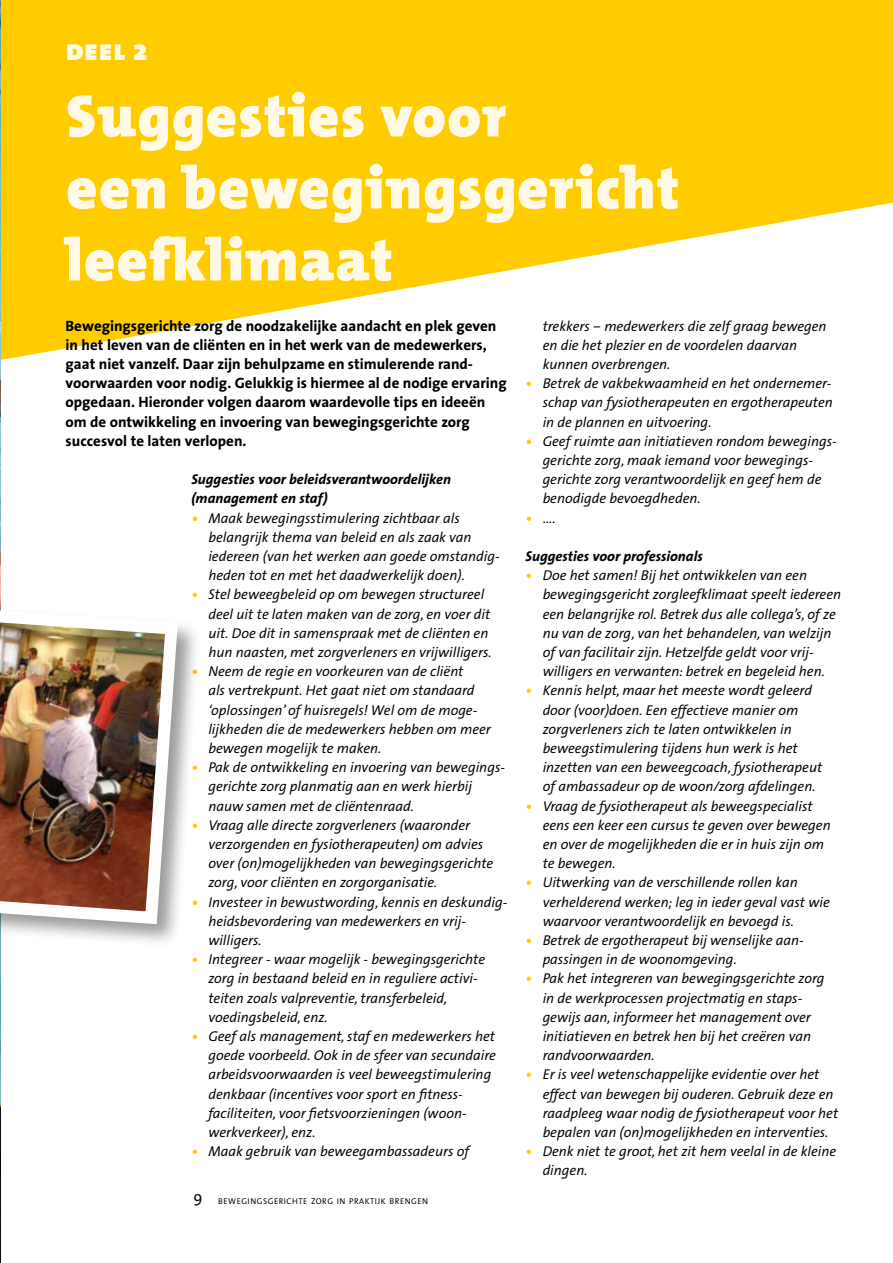
<style>
.page{position:relative;width:893px;height:1263px;background:#fff}
.page>*{position:absolute;margin:0;border:0;box-sizing:border-box;transform-origin:0 0}
.t1{font:900 60px/72px "The Mix";letter-spacing:.02em;color:#fff}
.t2{font:30px "The Mix Black Caps";color:#fff}
.t3{font:700 15px/19.2px "The Sans Office";color:#000}
.t4{font:italic 14.25px/19.2px "The Sans Office";color:#000}
.t5{font:italic 700 14.25px/19.2px "The Sans Office";color:#000}
.t6{font:14.25px "The Sans Office";color:#000}
.t7{font:8.4px "The Sans Office";letter-spacing:.055em;color:#000}
.s1{font-family:"The Mix";font-weight:900}
.s2{font-weight:700;font-style:normal;color:#fc0}
.s3{font-size:16.5px}
.s4{font-weight:700;color:#fc0}
</style>
<div class="page">
<svg style="left:1px;top:0;width:892px;height:360px;fill:#fc0"></svg>
<img style="left:0;top:0;width:1px;height:1263px">
<div style="left:0;top:591px;width:202px;height:357px;background:#000;opacity:.4"></div>
<img style="left:0;top:588px;width:184px;height:342px">
<h2 class="t2" style="left:66px;top:24px;width:83px">deel <span class="s1">2</span></h2>
<h1 class="t1" style="left:66px;top:79px;width:615px">Suggesties voor<br>een bewegingsgericht leefklimaat</h1>
<p class="t3" style="left:66px;top:316px;width:443px">Bewegingsgerichte zorg de noodzakelijke aandacht en plek geven in het leven van de cliënten en in het werk van de medewerkers, gaat niet vanzelf. Daar zijn behulpzame en stimulerende rand&shy;voorwaarden voor nodig. Gelukkig is hiermee al de nodige ervaring opgedaan. Hieronder volgen daarom waardevolle tips en ideeën om de ontwikkeling en invoering van bewegingsgerichte zorg succesvol te laten verlopen.</p>
<p class="t5" style="left:191px;top:470px;width:261px">Suggesties voor beleidsverantwoordelijken (management en staf)</p>
<p class="t4" style="left:208px;top:509px;width:293px;text-indent:-17px"><span class="s2">•</span> Maak bewegingsstimulering zichtbaar als belangrijk thema van beleid en als zaak van iedereen (van het werken aan goede omstandig&shy;heden tot en met het daadwerkelijk doen).</p>
<p class="t4" style="left:208px;top:586px;width:285px;text-indent:-17px"><span class="s2">•</span> Stel beweegbeleid op om bewegen structureel deel uit te laten maken van de zorg, en voer dit uit. Doe dit in samenspraak met de cliënten en hun naasten, met zorgverleners en vrijwilligers.</p>
<p class="t4" style="left:208px;top:662px;width:284px;text-indent:-17px"><span class="s2">•</span> Neem de regie en voorkeuren van de cliënt<br>als vertrekpunt. Het gaat niet om standaard ‘oplossingen’ of huisregels! Wel om de moge&shy;lijkheden die de medewerkers hebben om meer bewegen mogelijk te maken.</p>
<p class="t4" style="left:208px;top:758px;width:298px;text-indent:-17px"><span class="s2">•</span> Pak de ontwikkeling en invoering van bewegings&shy;gerichte zorg planmatig aan en werk hierbij nauw samen met de cliëntenraad.</p>
<p class="t4" style="left:208px;top:816px;width:287px;text-indent:-17px"><span class="s2">•</span> Vraag alle directe zorgverleners (waaronder verzorgenden en fysiotherapeuten) om advies over (on)mogelijkheden van bewegingsgerichte zorg, voor cliënten en zorgorganisatie.</p>
<p class="t4" style="left:208px;top:893px;width:300px;text-indent:-17px"><span class="s2">•</span> Investeer in bewustwording, kennis en deskundig&shy;heidsbevordering van medewerkers en vrij&shy;willigers.</p>
<p class="t4" style="left:208px;top:950px;width:278px;text-indent:-17px"><span class="s2">•</span> Integreer - waar mogelijk - bewegingsgerichte zorg in bestaand beleid en in reguliere activi&shy;teiten zoals valpreventie, transferbeleid, voedingsbeleid, enz.</p>
<p class="t4" style="left:208px;top:1027px;width:289px;text-indent:-17px"><span class="s2">•</span> Geef als management, staf en medewerkers het goede voorbeeld. Ook in de sfeer van secundaire arbeidsvoorwaarden is veel beweegstimulering denkbaar (incentives voor sport en fitness&shy;faciliteiten, voor fietsvoorzieningen (woon&shy;werkverkeer), enz.</p>
<p class="t4" style="left:191px;top:1142px;width:279px"><span class="s2">•</span> Maak gebruik van beweegambassadeurs of</p>
<p class="t7" style="left:193px;top:1197px;width:236px"><span class="s3">9</span> BEWEGINGSGERICHTE ZORG IN PRAKTIJK BRENGEN</p>
<p class="t4" style="left:543px;top:317px;width:285px">trekkers – medewerkers die zelf graag bewegen en die het plezier en de voordelen daarvan kunnen overbrengen.</p>
<p class="t4" style="left:543px;top:374px;width:292px;text-align:justify;text-indent:-17px"><span class="s2">•</span> Betrek de vakbekwaamheid en het ondernemer&shy;schap van fysiotherapeuten en ergotherapeuten in de plannen en uitvoering.</p>
<p class="t4" style="left:543px;top:432px;width:296px;text-indent:-17px"><span class="s2">•</span> Geef ruimte aan initiatieven rondom bewegings&shy;gerichte zorg, maak iemand voor bewegings&shy;gerichte zorg verantwoordelijk en geef hem de benodigde bevoegdheden.</p>
<p class="t6" style="left:526px;top:510px;width:31px"><span class="s4">•</span> ….</p>
<p class="t5" style="left:526px;top:547px;width:179px">Suggesties voor professionals</p>
<p class="t4" style="left:543px;top:566px;width:300px;text-indent:-17px"><span class="s2">•</span> Doe het samen! Bij het ontwikkelen van een bewegingsgericht zorgleefklimaat speelt iedereen een belangrijke rol. Betrek dus alle collega’s, of ze nu van de zorg, van het behandelen, van welzijn of van facilitair zijn. Hetzelfde geldt voor vrij&shy;willigers en verwanten: betrek en begeleid hen.</p>
<p class="t4" style="left:543px;top:682px;width:281px;text-indent:-17px"><span class="s2">•</span> Kennis helpt, maar het meeste wordt geleerd door (voor)doen. Een effectieve manier om zorgverleners zich te laten ontwikkelen in beweegstimulering tijdens hun werk is het inzetten van een beweegcoach, fysiotherapeut of ambassadeur op de woon/zorg afdelingen.</p>
<p class="t4" style="left:543px;top:797px;width:290px;text-indent:-17px"><span class="s2">•</span> Vraag de fysiotherapeut als beweegspecialist eens een keer een cursus te geven over bewegen en over de mogelijkheden die er in huis zijn om te bewegen.</p>
<p class="t4" style="left:543px;top:874px;width:289px;text-indent:-17px"><span class="s2">•</span> Uitwerking van de verschillende rollen kan verhelderend werken; leg in ieder geval vast wie waarvoor verantwoordelijk en bevoegd is.</p>
<p class="t4" style="left:543px;top:931px;width:263px;text-indent:-17px"><span class="s2">•</span> Betrek de ergotherapeut bij wenselijke aan&shy;passingen in de woonomgeving.</p>
<p class="t4" style="left:543px;top:970px;width:283px;text-indent:-17px"><span class="s2">•</span> Pak het integreren van bewegingsgerichte zorg in de werkprocessen projectmatig en staps&shy;gewijs aan, informeer het management over initiatieven en betrek hen bij het creëren van randvoorwaarden.</p>
<p class="t4" style="left:543px;top:1066px;width:297px;text-indent:-17px"><span class="s2">•</span> Er is veel wetenschappelijke evidentie over het effect van bewegen bij ouderen. Gebruik deze en raadpleeg waar nodig de fysiotherapeut voor het bepalen van (on)mogelijkheden en interventies.</p>
<p class="t4" style="left:543px;top:1142px;width:295px;text-indent:-17px"><span class="s2">•</span> Denk niet te groot, het zit hem veelal in de kleine dingen.</p>
</div>
